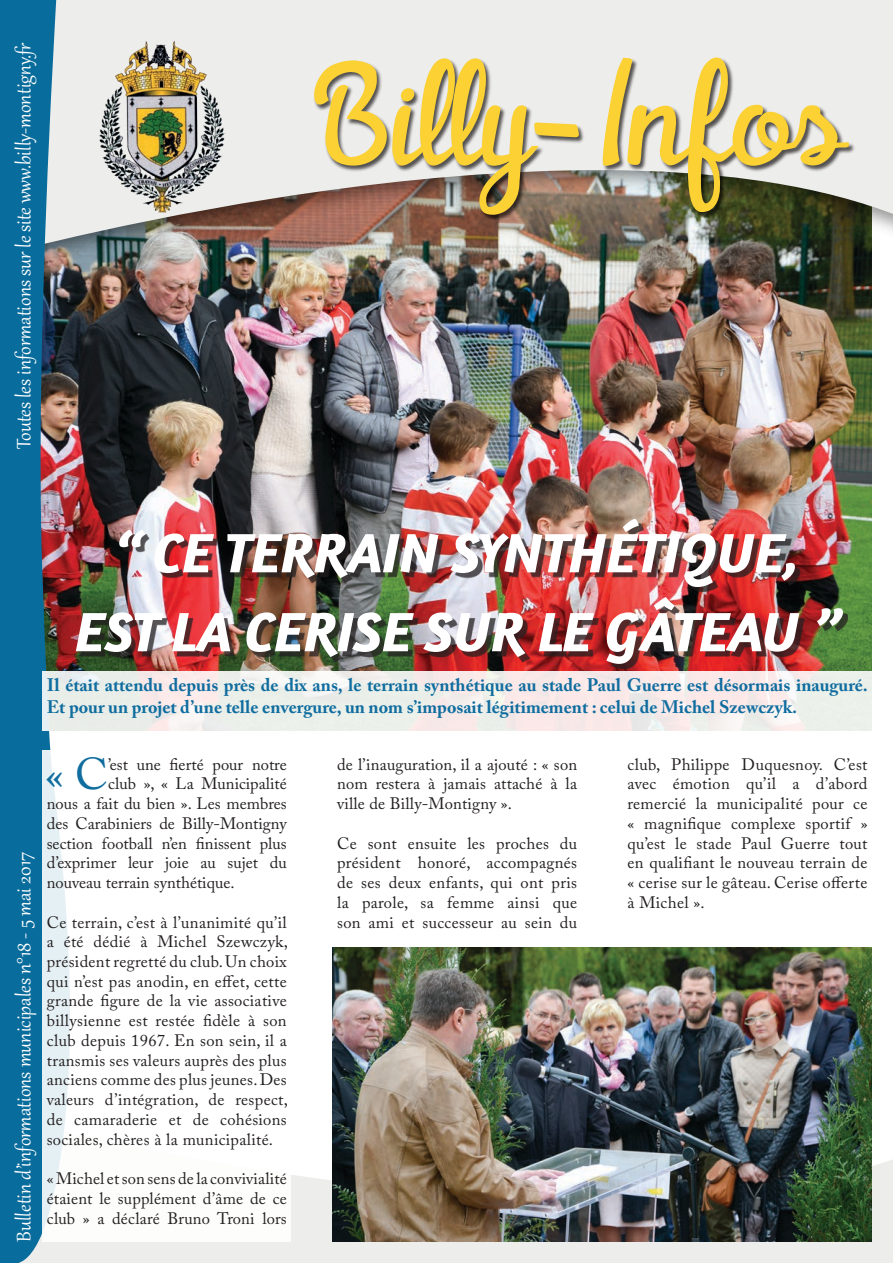
<style>
.page{position:relative;width:893px;height:1263px;background:#fff}
.page>*{position:absolute;margin:0;border:0;box-sizing:border-box;transform-origin:0 0}
.Titre_Une{font:italic 700 57px "Amaranth";color:#fff}
.Corps_class__-_lettr{font:44.25px "Adobe Caslon Pro";color:#106d9f}
.t1{font:24px "Gabriola";letter-spacing:-.005em;color:#fff}
.Chapeau{font:700 18px/21.8px "Adobe Caslon Pro";color:#106d9f}
.Corps_class{font:16.5px/19.8px "Adobe Caslon Pro";letter-spacing:.02em;color:#231f20;text-align:justify}
.Corps_class__-_lettr-2{font:16.5px "Adobe Caslon Pro";color:#231f20}
</style>
<div class="page">
<img style="left:79px;top:284px;width:793px;height:387px">
<svg style="left:79px;top:1104px;width:814px;height:159px;fill:#ededeb"></svg>
<img style="left:79px;top:255px;width:793px;height:29px">
<img style="left:79px;top:0;width:814px;height:255px">
<img style="left:313px;top:56px;width:544px;height:166px">
<svg style="left:314px;top:58px;width:265px;height:157px;background:#d0bd8e"></svg>
<svg style="left:603px;top:57px;width:246px;height:155px;background:#c9bf92"></svg>
<img style="left:98px;top:41px;width:127px;height:173px">
<img style="left:0;top:0;width:79px;height:1263px">
<div style="left:80px;top:523px;width:767px;height:145px;background:#231f20;opacity:.75"></div>
<div style="left:43px;top:750px;width:248px;height:492px;background:#fff"></div>
<img style="left:333px;top:947px;width:539px;height:295px">
<div style="left:43px;top:671px;width:829px;height:59px;background:linear-gradient(to bottom,#f4eceb,#efeeea)"></div>
<p class="t1" style="left:8px;top:449px;width:412px;rotate:-90deg">Toutes les informations sur le site www.billy-montigny.fr</p>
<p class="Titre_Une" style="left:114px;top:518px;width:688px">“ CE TERRAIN SYNTHÉTIQUE,</p>
<p class="Titre_Une" style="left:75px;top:597px;width:765px">EST LA CERISE SUR LE GÂTEAU ”</p>
<p class="Chapeau" style="left:47px;top:674px;width:823px">Il était attendu depuis près de dix ans, le terrain synthétique au stade Paul Guerre est désormais inauguré.<br>Et pour un projet d’une telle envergure, un nom s’imposait légitimement : celui de Michel Szewczyk.</p>
<p class="t1" style="left:8px;top:1242px;width:391px;rotate:-90deg">Bulletin d’informations municipales n°18 - 5 mai 2017</p>
<p class="Corps_class__-_lettr" style="left:46px;top:748px;width:64px">« C</p>
<p class="Corps_class__-_lettr-2" style="left:108px;top:754px;width:180px">’est une fierté pour notre</p>
<p class="Corps_class__-_lettr-2" style="left:108px;top:774px;width:180px">club », « La Municipalité</p>
<p class="Corps_class__-_lettr-2" style="left:47px;top:794px;width:241px">nous a fait du bien ». Les membres</p>
<p class="Corps_class__-_lettr-2" style="left:47px;top:813px;width:241px">des Carabiniers de Billy-Montigny</p>
<p class="Corps_class__-_lettr-2" style="left:47px;top:833px;width:241px">section football n’en finissent plus</p>
<p class="Corps_class__-_lettr-2" style="left:47px;top:853px;width:241px">d’exprimer leur joie au sujet du</p>
<p class="Corps_class__-_lettr-2" style="left:47px;top:873px;width:189px">nouveau terrain synthétique.</p>
<p class="Corps_class" style="left:47px;top:912px;width:243px">Ce terrain, c’est à l’unanimité qu’il a été dédié à Michel Szewczyk, président regretté du club. Un choix qui n’est pas anodin, en effet, cette grande figure de la vie associative billysienne est restée fidèle à son club depuis 1967. En son sein, il a transmis ses valeurs auprès des plus anciens comme des plus jeunes. Des valeurs d’intégration, de respect, de camaraderie et de cohésions sociales, chères à la municipalité.</p>
<p class="Corps_class" style="left:47px;top:1168px;width:242px">« Michel et son sens de la convivialité étaient le supplément d’âme de ce club » a déclaré Bruno Troni lors</p>
<p class="Corps_class" style="left:337px;top:754px;width:241px">de l’inauguration, il a ajouté : « son nom restera à jamais attaché à la ville de Billy-Montigny ».</p>
<p class="Corps_class" style="left:337px;top:833px;width:242px">Ce sont ensuite les proches du président honoré, accompagnés de ses deux enfants, qui ont pris la parole, sa femme ainsi que son ami et successeur au sein du</p>
<p class="Corps_class" style="left:627px;top:754px;width:241px">club, Philippe Duquesnoy. C’est avec émotion qu’il a d’abord remercié la municipalité pour ce « magnifique complexe sportif » qu’est le stade Paul Guerre tout en qualifiant le nouveau terrain de « cerise sur le gâteau. Cerise offerte à Michel ».</p>
</div>
